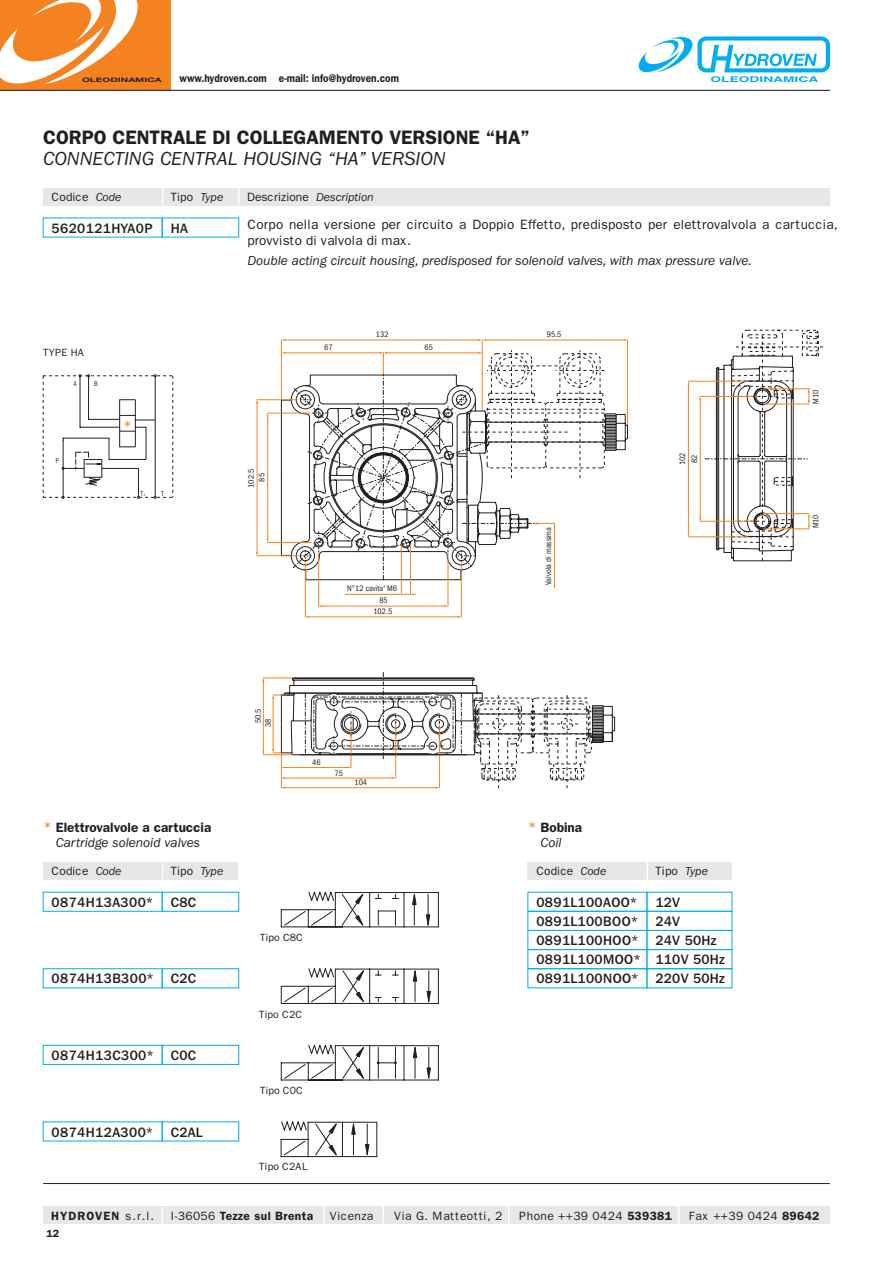
<style>
.page{position:relative;width:894px;height:1265px;background:#fff}
.page>*{position:absolute;margin:0;border:0;box-sizing:border-box;transform-origin:0 0}
.t1{font:600 19.5px "Franklin Gothic";color:#231f20}
.t2{font:italic 19.5px "Franklin Gothic";color:#231f20}
.t3{font:15px "Franklin Gothic";color:#f58220}
.t4{font:500 13.5px/19.2px "Franklin Gothic IT Cby BT";letter-spacing:.03em;color:#231f20}
.t5{font:13.5px/15.8px "Franklin Gothic";letter-spacing:.005em;color:#231f20}
.t6{font:italic 13.5px "Franklin Gothic";color:#231f20}
.t7{font:600 13.5px/14.9px "Franklin Gothic";color:#231f20;text-align:center}
.t8{font:12px "Franklin Gothic";color:#231f20}
.t9{font:12px "Franklin Gothic";letter-spacing:.03em;color:#231f20}
.t10{font:600 12px "Franklin Gothic";letter-spacing:.03em;color:#231f20}
.t11{font:600 12px "Franklin Gothic";letter-spacing:.09em;color:#231f20}
.t12{font:600 11.25px "Franklin Gothic";color:#231f20;scale:.9 1}
.t13{font:10.5px "Franklin Gothic";color:#231f20}
.t14{font:600 10.5px "Franklin Gothic";color:#231f20}
.t15{font:condensed 8.25px "Franklin Gothic";color:#231f20}
.t16{font:700 7.95px "Helvetica";letter-spacing:.005em;color:#00aeef;scale:1.72 1}
.t17{font:7.2px "Franklin Gothic";color:#231f20;scale:.8 1}
.t18{font:700 6.15px "Helvetica Neue";letter-spacing:.005em;color:#231f20;scale:1.64 1}
.s1{font-style:italic}
.s2{font-size:3.6px}
.s3{font-weight:400;font-size:15px;color:#f58220}
.s4{font-weight:400;font-style:italic}
.s5{font-weight:400}
.s6{font-weight:600}
</style>
<div class="page">
<hr style="left:43px;top:1183px;width:787px;height:1px;background:#231f20">
<div style="left:0;top:0;width:171px;height:90px;background:#f58220"></div>
<svg style="left:0;top:0;width:138px;height:84px"></svg>
<hr style="left:0;top:90px;width:830px;height:1px;background:#231f20">
<svg style="left:638px;top:36px;width:192px;height:36px"></svg>
<div style="left:43px;top:1206px;width:787px;height:17px;background:#e6e7e9"></div>
<svg style="left:162px;top:1207px;width:1px;height:16px"></svg>
<svg style="left:508px;top:1206px;width:1px;height:17px"></svg>
<svg style="left:678px;top:1206px;width:1px;height:17px"></svg>
<svg style="left:383px;top:1206px;width:1px;height:17px"></svg>
<svg style="left:323px;top:1206px;width:1px;height:17px"></svg>
<div style="left:43px;top:188px;width:787px;height:17px;background:#e6e7e9"></div>
<svg style="left:162px;top:188px;width:1px;height:17px"></svg>
<svg style="left:238px;top:188px;width:1px;height:17px"></svg>
<svg style="left:280px;top:891px;width:159px;height:37px"></svg>
<hr style="left:404px;top:892px;width:1px;height:35px;background:#231f20">
<hr style="left:404px;top:892px;width:34px;height:1px;background:#231f20">
<hr style="left:404px;top:926px;width:34px;height:1px;background:#231f20">
<hr style="left:438px;top:969px;width:1px;height:34px;background:#231f20">
<svg style="left:412px;top:969px;width:6px;height:32px"></svg>
<svg style="left:426px;top:970px;width:5px;height:33px"></svg>
<svg style="left:280px;top:968px;width:125px;height:36px"></svg>
<hr style="left:404px;top:1003px;width:34px;height:1px;background:#231f20">
<hr style="left:404px;top:968px;width:34px;height:1px;background:#231f20">
<svg style="left:280px;top:1044px;width:159px;height:37px"></svg>
<svg style="left:280px;top:1121px;width:98px;height:37px"></svg>
<hr style="left:376px;top:1122px;width:1px;height:34px;background:#231f20">
<svg style="left:43px;top:374px;width:131px;height:125px"></svg>
<div style="left:43px;top:862px;width:196px;height:17px;background:#e6e7e9"></div>
<svg style="left:162px;top:862px;width:1px;height:17px"></svg>
<svg style="left:238px;top:862px;width:1px;height:17px"></svg>
<svg style="left:42px;top:891px;width:198px;height:250px"></svg>
<div style="left:528px;top:862px;width:204px;height:17px;background:#e6e7e9"></div>
<svg style="left:647px;top:862px;width:1px;height:17px"></svg>
<svg style="left:527px;top:891px;width:206px;height:97px"></svg>
<div style="left:647px;top:968px;width:85px;height:20px;border:1px solid #00aeef"></div>
<hr style="left:257px;top:399px;width:41px;height:1px;background:#f58220">
<hr style="left:257px;top:555px;width:41px;height:1px;background:#f58220">
<hr style="left:257px;top:401px;width:1px;height:153px;background:#f58220">
<hr style="left:267px;top:413px;width:43px;height:1px;background:#f58220">
<hr style="left:267px;top:542px;width:44px;height:1px;background:#f58220">
<hr style="left:267px;top:415px;width:1px;height:125px;background:#f58220">
<hr style="left:305px;top:563px;width:1px;height:54px;background:#f58220">
<hr style="left:461px;top:563px;width:1px;height:54px;background:#f58220">
<hr style="left:307px;top:616px;width:153px;height:1px;background:#f58220">
<hr style="left:318px;top:553px;width:1px;height:53px;background:#f58220">
<hr style="left:448px;top:553px;width:1px;height:53px;background:#f58220">
<hr style="left:320px;top:606px;width:126px;height:1px;background:#f58220">
<hr style="left:410px;top:544px;width:1px;height:51px;background:#f58220">
<hr style="left:401px;top:544px;width:1px;height:51px;background:#f58220">
<hr style="left:345px;top:594px;width:55px;height:1px;background:#f58220">
<svg style="left:397px;top:593px;width:19px;height:2px"></svg>
<hr style="left:688px;top:381px;width:60px;height:1px;background:#f58220">
<hr style="left:688px;top:536px;width:60px;height:1px;background:#f58220">
<hr style="left:688px;top:383px;width:1px;height:152px;background:#f58220">
<svg style="left:699px;top:330px;width:124px;height:231px"></svg>
<svg style="left:263px;top:672px;width:352px;height:117px"></svg>
<hr style="left:612px;top:706px;width:1px;height:35px;background:#231f20">
<hr style="left:603px;top:705px;width:1px;height:37px;background:#231f20">
<hr style="left:592px;top:705px;width:1px;height:37px;background:#231f20">
<svg style="left:281px;top:339px;width:347px;height:248px"></svg>
<p class="t18" style="left:82px;top:77px;width:50px">OLEODINAMICA</p>
<p class="t12" style="left:180px;top:74px;width:245px">www.hydroven.com e-mail: info@hydroven.com</p>
<p class="t16" style="left:711px;top:76px;width:64px">OLEODINAMICA</p>
<h1 class="t1" style="left:43px;top:131px;width:488px">CORPO CENTRALE DI COLLEGAMENTO VERSIONE “HA”</h1>
<h1 class="t2" style="left:43px;top:152px;width:404px">CONNECTING CENTRAL HOUSING “HA” VERSION</h1>
<p class="t8" style="left:52px;top:192px;width:71px">Codice <span class="s1">Code</span></p>
<p class="t8" style="left:171px;top:192px;width:54px">Tipo <span class="s1">Type</span></p>
<p class="t8" style="left:247px;top:192px;width:128px">Descrizione <span class="s1">Description</span></p>
<p class="t4" style="left:52px;top:219px;width:102px">5620121HYA0P</p>
<p class="t4" style="left:171px;top:219px;width:19px">HA</p>
<p class="t5" style="left:247px;top:217px;width:592px">Corpo nella versione per circuito a Doppio Effetto, predisposto per elettrovalvola a cartuccia, provvisto di valvola di max.</p>
<p class="t6" style="left:247px;top:256px;width:506px">Double acting circuit housing, predisposed for solenoid valves, with max pressure valve.</p>
<p class="t13" style="left:43px;top:348px;width:43px">TYPE HA</p>
<p class="t17" style="left:73px;top:381px;width:6px">A</p>
<p class="t17" style="left:94px;top:381px;width:6px">B</p>
<p class="t17" style="left:56px;top:457px;width:6px">P</p>
<p class="t3" style="left:123px;top:420px;width:10px">*</p>
<p class="t17" style="left:141px;top:491px;width:7px">T<span class="s2">1</span></p>
<p class="t17" style="left:161px;top:491px;width:5px">T</p>
<p class="t15" style="left:248px;top:488px;width:20px;rotate:-90deg">102.5</p>
<p class="t15" style="left:259px;top:482px;width:10px;rotate:-90deg">85</p>
<p class="t15" style="left:324px;top:344px;width:10px">67</p>
<p class="t15" style="left:376px;top:331px;width:14px">132</p>
<p class="t15" style="left:425px;top:344px;width:10px">65</p>
<p class="t15" style="left:347px;top:585px;width:51px">N 12 cavita' M6</p>
<p class="t15" style="left:379px;top:597px;width:10px">85</p>
<p class="t15" style="left:373px;top:608px;width:20px">102.5</p>
<p class="t7" style="left:43px;top:821px;width:170px"><span class="s3">*</span> Elettrovalvole a cartuccia<br><span class="s4">Cartridge solenoid valves</span></p>
<p class="t8" style="left:52px;top:866px;width:71px">Codice <span class="s1">Code</span></p>
<p class="t8" style="left:171px;top:866px;width:54px">Tipo <span class="s1">Type</span></p>
<p class="t4" style="left:52px;top:893px;width:103px">0874H13A300*</p>
<p class="t4" style="left:171px;top:893px;width:27px">C8C</p>
<p class="t4" style="left:52px;top:970px;width:103px">0874H13B300*</p>
<p class="t4" style="left:171px;top:970px;width:27px">C2C</p>
<p class="t4" style="left:52px;top:1046px;width:103px">0874H13C300*</p>
<p class="t4" style="left:171px;top:1046px;width:27px">C0C</p>
<p class="t4" style="left:52px;top:1123px;width:103px">0874H12A300*</p>
<p class="t4" style="left:171px;top:1123px;width:33px">C2AL</p>
<p class="t15" style="left:255px;top:723px;width:16px;rotate:-90deg">50.5</p>
<p class="t15" style="left:265px;top:727px;width:10px;rotate:-90deg">38</p>
<p class="t15" style="left:312px;top:759px;width:10px">46</p>
<p class="t15" style="left:335px;top:770px;width:10px">75</p>
<p class="t15" style="left:354px;top:780px;width:14px">104</p>
<p class="t13" style="left:260px;top:933px;width:45px">Tipo C8C</p>
<p class="t13" style="left:259px;top:1010px;width:45px">Tipo C2C</p>
<p class="t13" style="left:260px;top:1086px;width:45px">Tipo C0C</p>
<p class="t13" style="left:259px;top:1163px;width:50px">Tipo C2AL</p>
<p class="t15" style="left:547px;top:331px;width:16px">95.5</p>
<p class="t15" style="left:546px;top:585px;width:60px;rotate:-90deg">Valvola di massima</p>
<p class="t15" style="left:680px;top:465px;width:14px;rotate:-90deg">102</p>
<p class="t15" style="left:692px;top:463px;width:10px;rotate:-90deg">82</p>
<p class="t15" style="left:813px;top:403px;width:16px;rotate:-90deg">M10</p>
<p class="t15" style="left:813px;top:528px;width:16px;rotate:-90deg">M10</p>
<p class="t7" style="left:528px;top:821px;width:56px"><span class="s3">*</span> Bobina<br><span class="s4">Coil</span></p>
<p class="t8" style="left:536px;top:866px;width:71px">Codice <span class="s1">Code</span></p>
<p class="t8" style="left:655px;top:866px;width:54px">Tipo <span class="s1">Type</span></p>
<p class="t4" style="left:536px;top:893px;width:102px">0891L100AOO*</p>
<p class="t4" style="left:655px;top:893px;width:26px">12V</p>
<p class="t4" style="left:536px;top:912px;width:103px">0891L100BOO*</p>
<p class="t4" style="left:655px;top:912px;width:26px">24V</p>
<p class="t4" style="left:536px;top:931px;width:103px">0891L100HOO*</p>
<p class="t4" style="left:536px;top:931px;width:190px;text-indent:119px">24V 50Hz<br>0891L100MOO* 110V 50Hz<br>0891L100NOO*</p>
<p class="t4" style="left:655px;top:970px;width:71px">220V 50Hz</p>
<p class="t11" style="left:51px;top:1211px;width:104px">HYDROVEN <span class="s5">s.r.l.</span></p>
<p class="t10" style="left:171px;top:1211px;width:144px"><span class="s5">I-36056</span> Tezze sul Brenta</p>
<p class="t9" style="left:330px;top:1211px;width:45px">Vicenza</p>
<p class="t9" style="left:394px;top:1211px;width:110px">Via G. Matteotti, 2</p>
<p class="t9" style="left:519px;top:1211px;width:155px">Phone ++39 0424 <span class="s6">539381</span></p>
<p class="t9" style="left:689px;top:1211px;width:132px">Fax ++39 0424 <span class="s6">89642</span></p>
<p class="t14" style="left:46px;top:1229px;width:14px">12</p>
</div>
